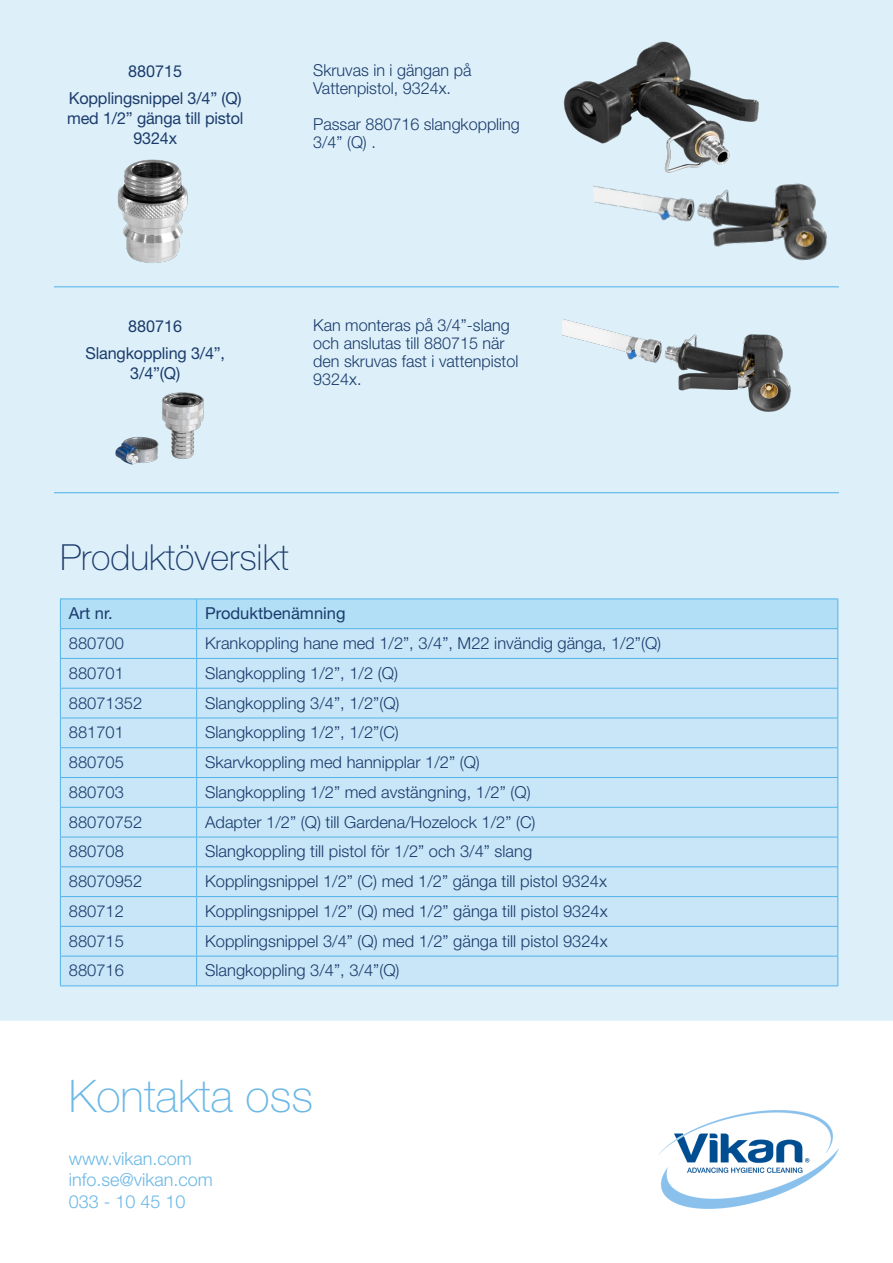
<style>
.page{position:relative;width:893px;height:1263px;background:#ddf0fa}
.page>*{position:absolute;margin:0;border:0;box-sizing:border-box;transform-origin:0 0}
.t1{font:100 45px "Helvetica Neue LT Std";color:#6bb8e6}
.t2{font:100 36px "Helvetica Neue LT Std";color:#1b3b6b}
.t3{font:300 18px/21.8px "Helvetica Neue LT Std";color:#6bb8e6}
.t4{font:300 16.5px "Helvetica Neue LT Std";color:#1b3b6b}
.t5{font:16.5px "Helvetica Neue LT Std";letter-spacing:-.01em;color:#1b3b6b}
</style>
<div class="page">
<div style="left:0;top:1021px;width:893px;height:242px;background:#fff"></div>
<img style="left:115px;top:392px;width:89px;height:73px">
<img style="left:563px;top:319px;width:228px;height:93px">
<hr style="left:54px;top:286px;width:785px;height:1px;background:#53b3e8">
<hr style="left:54px;top:492px;width:785px;height:1px;background:#53b3e8">
<img style="left:659px;top:1110px;width:180px;height:99px">
<hr style="left:60px;top:598px;width:137px;height:1px;background:#53b3e8">
<hr style="left:197px;top:598px;width:641px;height:1px;background:#53b3e8">
<svg style="left:60px;top:599px;width:778px;height:386px;background:#c2e3f7"></svg>
<hr style="left:60px;top:985px;width:137px;height:1px;background:#53b3e8">
<hr style="left:197px;top:985px;width:641px;height:1px;background:#53b3e8">
<img style="left:563px;top:41px;width:196px;height:125px">
<img style="left:117px;top:159px;width:71px;height:104px">
<img style="left:593px;top:166px;width:234px;height:95px">
<p class="t5" style="left:128px;top:62px;width:55px">880715</p>
<p class="t5" style="left:69px;top:89px;width:175px">Kopplingsnippel 3/4” (Q)</p>
<p class="t5" style="left:67px;top:108px;width:178px">med 1/2” gänga till pistol</p>
<p class="t5" style="left:133px;top:128px;width:45px">9324x</p>
<p class="t4" style="left:313px;top:60px;width:160px">Skruvas in i gängan på</p>
<p class="t4" style="left:313px;top:78px;width:139px">Vattenpistol, 9324x.</p>
<p class="t4" style="left:313px;top:114px;width:208px">Passar 880716 slangkoppling</p>
<p class="t4" style="left:313px;top:132px;width:64px">3/4” (Q) .</p>
<p class="t5" style="left:128px;top:316px;width:55px">880716</p>
<p class="t5" style="left:85px;top:343px;width:141px">Slangkoppling 3/4”,</p>
<p class="t5" style="left:130px;top:363px;width:51px">3/4”(Q)</p>
<p class="t4" style="left:313px;top:315px;width:198px">Kan monteras på 3/4”-slang</p>
<p class="t4" style="left:313px;top:333px;width:193px">och anslutas till 880715 när</p>
<p class="t4" style="left:313px;top:351px;width:207px">den skruvas fast i vattenpistol</p>
<p class="t4" style="left:313px;top:369px;width:50px">9324x.</p>
<p class="t2" style="left:60px;top:536px;width:230px">Produktöversikt</p>
<p class="t5" style="left:69px;top:603px;width:45px">Art nr.</p>
<p class="t5" style="left:205px;top:603px;width:142px">Produktbenämning</p>
<p class="t4" style="left:69px;top:633px;width:57px">880700</p>
<p class="t4" style="left:205px;top:633px;width:458px">Krankoppling hane med 1/2”, 3/4”, M22 invändig gänga, 1/2”(Q)</p>
<p class="t4" style="left:69px;top:663px;width:57px">880701</p>
<p class="t4" style="left:205px;top:663px;width:194px">Slangkoppling 1/2”, 1/2 (Q)</p>
<p class="t4" style="left:69px;top:692px;width:75px">88071352</p>
<p class="t4" style="left:205px;top:692px;width:196px">Slangkoppling 3/4”, 1/2”(Q)</p>
<p class="t4" style="left:69px;top:722px;width:57px">881701</p>
<p class="t4" style="left:205px;top:722px;width:195px">Slangkoppling 1/2”, 1/2”(C)</p>
<p class="t4" style="left:69px;top:752px;width:57px">880705</p>
<p class="t4" style="left:205px;top:752px;width:276px">Skarvkoppling med hannipplar 1/2” (Q)</p>
<p class="t4" style="left:69px;top:782px;width:57px">880703</p>
<p class="t4" style="left:205px;top:782px;width:327px">Slangkoppling 1/2” med avstängning, 1/2” (Q)</p>
<p class="t4" style="left:69px;top:812px;width:75px">88070752</p>
<p class="t4" style="left:205px;top:812px;width:332px">Adapter 1/2” (Q) till Gardena/Hozelock 1/2” (C)</p>
<p class="t4" style="left:69px;top:841px;width:57px">880708</p>
<p class="t4" style="left:205px;top:841px;width:328px">Slangkoppling till pistol för 1/2” och 3/4” slang</p>
<p class="t4" style="left:69px;top:871px;width:75px">88070952</p>
<p class="t4" style="left:205px;top:871px;width:403px">Kopplingsnippel 1/2” (C) med 1/2” gänga till pistol 9324x</p>
<p class="t4" style="left:69px;top:901px;width:57px">880712</p>
<p class="t4" style="left:205px;top:901px;width:404px">Kopplingsnippel 1/2” (Q) med 1/2” gänga till pistol 9324x</p>
<p class="t4" style="left:69px;top:931px;width:57px">880715</p>
<p class="t4" style="left:205px;top:931px;width:404px">Kopplingsnippel 3/4” (Q) med 1/2” gänga till pistol 9324x</p>
<p class="t4" style="left:69px;top:960px;width:57px">880716</p>
<p class="t4" style="left:205px;top:960px;width:196px">Slangkoppling 3/4”, 3/4”(Q)</p>
<p class="t1" style="left:69px;top:1070px;width:246px">Kontakta oss</p>
<p class="t3" style="left:69px;top:1147px;width:146px">www.vikan.com info.se@vikan.com<br>033 - 10 45 10</p>
</div>
